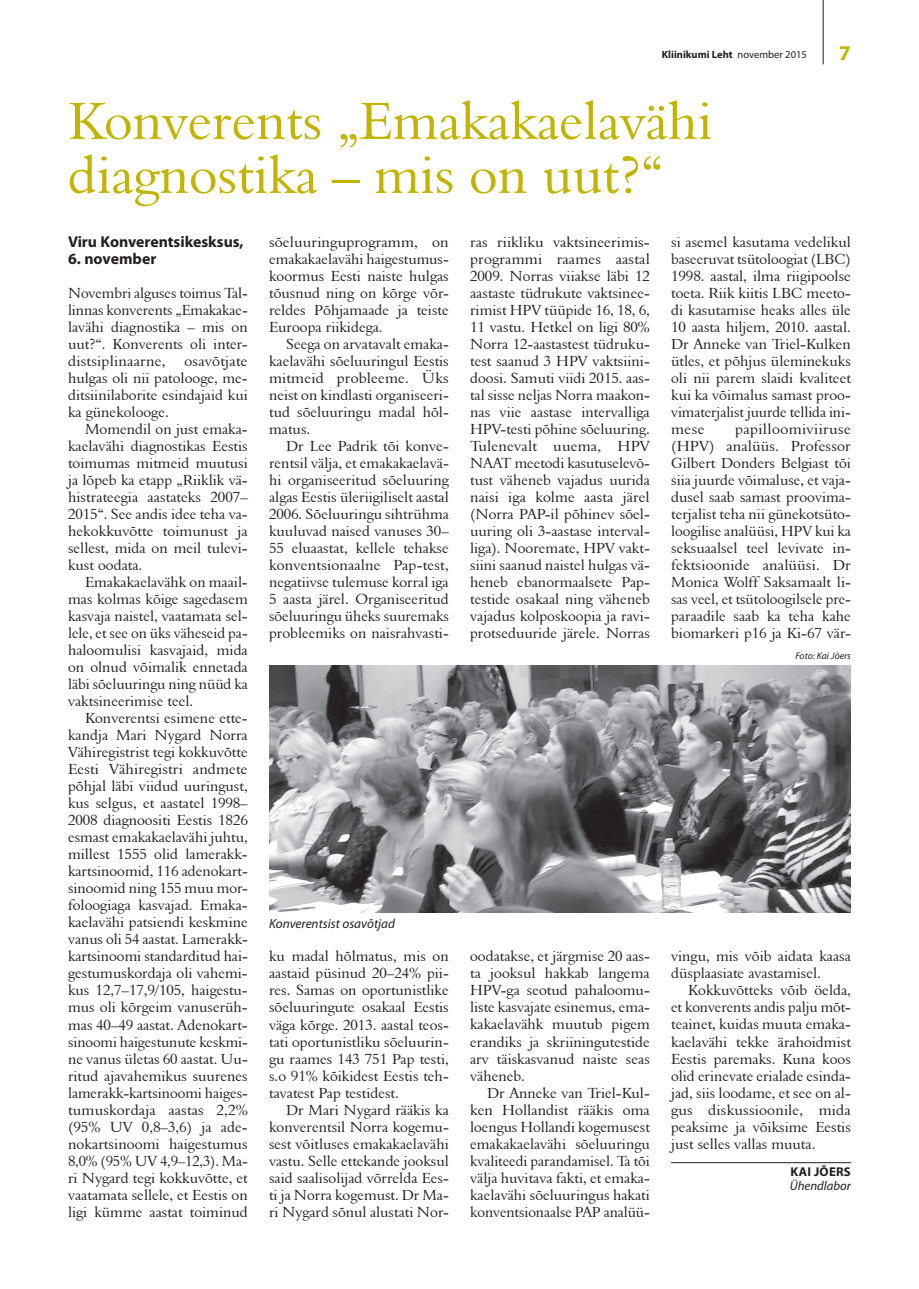
<style>
.page{position:relative;width:919px;height:1289px;background:#fff}
.page>*{position:absolute;margin:0;border:0;box-sizing:border-box;transform-origin:0 0}
.t1{font:54px/54px "Aldine 401 BT Roman A";color:#c2b501}
.t2{font:700 21px "Myriad Pro";color:#c2b501}
.t3{font:700 15.75px "Myriad Pro";color:#231f20}
.t4{font:15px/17px "Aldine 401 BT Roman A";color:#231f20;text-align:justify}
.t5{font:italic 13.2px "Myriad Pro";color:#231f20}
.t6{font:italic 12.75px "Myriad Pro";color:#231f20}
.t7{font:700 12.75px "Myriad Pro";letter-spacing:.02em;color:#231f20}
.t8{font:700 10.5px "Myriad Pro";color:#231f20}
.t9{font:italic 9.75px "Myriad Pro";color:#231f20}
.s1{font-weight:400}
</style>
<div class="page">
<hr style="left:822px;top:0;width:1px;height:64px;background:#231f20">
<hr style="left:671px;top:1162px;width:179px;height:1px;background:#231f20">
<img style="left:269px;top:666px;width:581px;height:246px">
<p class="t8" style="left:661px;top:49px;width:146px">Kliinikumi Leht <span class="s1">november 2015</span></p>
<h2 class="t2" style="left:839px;top:41px;width:13px">7</h2>
<h1 class="t1" style="left:68px;top:93px;width:645px">Konverents „Emakakaelavähi diagnostika – mis on uut?“</h1>
<p class="t3" style="left:68px;top:232px;width:177px">Viru Konverentsikesksus,</p>
<p class="t3" style="left:68px;top:249px;width:90px">6. november</p>
<p class="t4" style="left:68px;top:284px;width:181px">Novembri alguses toimus Tal&shy;linnas konverents „Emakakae&shy;lavähi diagnostika – mis on uut?“. Konverents oli inter&shy;distsiplinaarne,</p>
<p class="t4" style="left:68px;top:352px;width:181px;text-indent:116px">osavõtjate hulgas oli nii patolooge, me&shy;ditsiinilaborite esindajaid kui ka günekolooge.</p>
<p class="t4" style="left:68px;top:420px;width:181px;text-indent:17px">Momendil on just emaka&shy;kaelavähi diagnostikas Eestis toimumas mitmeid muutusi ja lõpeb ka etapp „Riiklik vä&shy;histrateegia aastateks 2007– 2015“. See andis idee teha va&shy;hekokkuvõtte toimunust ja sellest, mida on meil tulevi&shy;kust oodata.</p>
<p class="t4" style="left:68px;top:573px;width:181px;text-indent:17px">Emakakaelavähk on maail&shy;mas kolmas kõige sagedasem kasvaja naistel, vaatamata sel&shy;lele, et see on üks väheseid pa&shy;haloomulisi kasvajaid, mida on olnud võimalik ennetada läbi sõeluuringu ning nüüd ka vaktsineerimise teel.</p>
<p class="t4" style="left:68px;top:709px;width:181px;text-indent:17px">Konverentsi esimene ette&shy;kandja Mari Nygard Norra Vähiregistrist tegi kokkuvõtte Eesti Vähiregistri andmete põhjal läbi viidud uuringust, kus selgus, et aastatel 1998– 2008 diagnoositi Eestis 1826 esmast emakakaelavähi juhtu, millest 1555 olid lamerakk&shy;kartsinoomid, 116 adenokart&shy;sinoomid ning 155 muu mor&shy;foloogiaga kasvajad. Emaka&shy;kaelavähi patsiendi keskmine vanus oli 54 aastat. Lamerakk&shy;kartsinoomi standarditud hai&shy;gestumuskordaja oli vahemi&shy;kus 12,7–17,9/105, haigestu&shy;mus oli kõrgeim vanuserüh&shy;mas 40–49 aastat. Adenokart&shy;sinoomi haigestunute keskmi&shy;ne vanus ületas 60 aastat. Uu&shy;ritud ajavahemikus suurenes lamerakk-kartsinoomi haiges&shy;tumuskordaja aastas 2,2% (95% UV 0,8–3,6) ja ade&shy;nokartsinoomi haigestumus 8,0% (95% UV 4,9–12,3). Ma&shy;ri Nygard tegi kokkuvõtte, et vaatamata sellele, et Eestis on ligi kümme aastat toiminud</p>
<p class="t4" style="left:269px;top:233px;width:181px">sõeluuringuprogramm, on emakakaelavähi haigestumus&shy;koormus Eesti naiste hulgas tõusnud ning on kõrge võr&shy;reldes Põhjamaade ja teiste Euroopa riikidega.</p>
<p class="t4" style="left:269px;top:335px;width:181px;text-indent:17px">Seega on arvatavalt emaka&shy;kaelavähi sõeluuringul Eestis mitmeid probleeme. Üks neist on kindlasti organiseeri&shy;tud sõeluuringu madal hõl&shy;matus.</p>
<p class="t4" style="left:269px;top:437px;width:181px;text-indent:17px">Dr Lee Padrik tõi konve&shy;rentsil välja, et emakakaelavä&shy;hi organiseeritud sõeluuring algas Eestis üleriigiliselt aastal 2006. Sõeluuringu sihtrühma kuuluvad naised vanuses 30– 55 eluaastat, kellele tehakse konventsionaalne Pap-test, negatiivse tulemuse korral iga 5 aasta järel. Organiseeritud sõeluuringu üheks suuremaks probleemiks on naisrahvasti-</p>
<p class="t4" style="left:470px;top:233px;width:181px">ras riikliku vaktsineerimis&shy;programmi raames aastal 2009. Norras viiakse läbi 12 aastaste tüdrukute vaktsinee&shy;rimist HPV tüüpide 16, 18, 6, 11 vastu. Hetkel on ligi 80% Norra 12-aastastest tüdruku&shy;test saanud 3 HPV vaktsiini&shy;doosi. Samuti viidi 2015. aas&shy;tal sisse neljas Norra maakon&shy;nas viie aastase intervalliga HPV-testi põhine sõeluuring.<br>Tulenevalt uuema, HPV NAAT meetodi kasutuselevõ&shy;tust väheneb vajadus uurida naisi iga kolme aasta järel (Norra PAP-il põhinev sõel&shy;uuring oli 3-aastase interval&shy;liga). Nooremate, HPV vakt&shy;siini saanud naistel hulgas vä&shy;heneb ebanormaalsete Pap&shy;testide osakaal ning väheneb vajadus kolposkoopia ja ravi&shy;protseduuride järele. Norras</p>
<p class="t4" style="left:671px;top:233px;width:181px">si asemel kasutama vedelikul baseeruvat tsütoloogiat (LBC)<br>1998. aastal, ilma riigipoolse toeta. Riik kiitis LBC meeto&shy;di kasutamise heaks alles üle 10 aasta hiljem, 2010. aastal.<br>Dr Anneke van Triel-Kulken ütles, et põhjus üleminekuks oli nii parem slaidi kvaliteet kui ka võimalus samast proo&shy;vimaterjalist juurde tellida ini&shy;mese</p>
<p class="t4" style="left:671px;top:420px;width:181px;text-indent:64px">papilloomiviiruse (HPV) analüüs. Professor Gilbert Donders Belgiast tõi siia juurde võimaluse, et vaja&shy;dusel saab samast proovima&shy;terjalist teha nii günekotsüto&shy;loogilise analüüsi, HPV kui ka seksuaalsel teel levivate in&shy;fektsioonide analüüsi. Dr Monica Wolff Saksamaalt li&shy;sas veel, et tsütoloogilsele pre&shy;paraadile saab ka teha kahe biomarkeri p16 ja Ki-67 vär-</p>
<p class="t9" style="left:795px;top:650px;width:57px">Foto: Kai Jõers</p>
<p class="t5" style="left:269px;top:916px;width:127px">Konverentsist osavõtjad</p>
<p class="t4" style="left:269px;top:947px;width:181px">ku madal hõlmatus, mis on aastaid püsinud 20–24% pii&shy;res. Samas on oportunistlike sõeluuringute osakaal Eestis väga kõrge. 2013. aastal teos&shy;tati oportunistliku sõeluurin&shy;gu raames 143 751 Pap testi, s.o 91% kõikidest Eestis teh&shy;tavatest Pap testidest.</p>
<p class="t4" style="left:269px;top:1100px;width:181px;text-indent:17px">Dr Mari Nygard rääkis ka konverentsil Norra kogemu&shy;sest võitluses emakakaelavähi vastu. Selle ettekande jooksul said saalisolijad võrrelda Ees&shy;ti ja Norra kogemust. Dr Ma&shy;ri Nygard sõnul alustati Nor-</p>
<p class="t4" style="left:470px;top:947px;width:181px">oodatakse, et järgmise 20 aas&shy;ta jooksul hakkab langema HPV-ga seotud pahaloomu&shy;liste kasvajate esinemus, ema&shy;kakaelavähk muutub pigem erandiks ja skriiningutestide arv täiskasvanud naiste seas väheneb.</p>
<p class="t4" style="left:470px;top:1083px;width:181px;text-indent:17px">Dr Anneke van Triel-Kul&shy;ken Hollandist rääkis oma loengus Hollandi kogemusest emakakaelavähi sõeluuringu kvaliteedi parandamisel. Ta tõi välja huvitava fakti, et emaka&shy;kaelavähi sõeluuringus hakati konventsionaalse PAP analüü-</p>
<p class="t4" style="left:671px;top:947px;width:181px">vingu, mis võib aidata kaasa düsplaasiate avastamisel.</p>
<p class="t4" style="left:671px;top:981px;width:181px;text-indent:17px">Kokkuvõtteks võib öelda, et konverents andis palju mõt&shy;teainet, kuidas muuta emaka&shy;kaelavähi tekke ärahoidmist Eestis paremaks. Kuna koos olid erinevate erialade esinda&shy;jad, siis loodame, et see on al&shy;gus diskussioonile, mida peaksime ja võiksime Eestis just selles vallas muuta.</p>
<p class="t7" style="left:790px;top:1164px;width:62px">KAI JÕERS</p>
<p class="t6" style="left:789px;top:1178px;width:63px">Ühendlabor</p>
</div>
